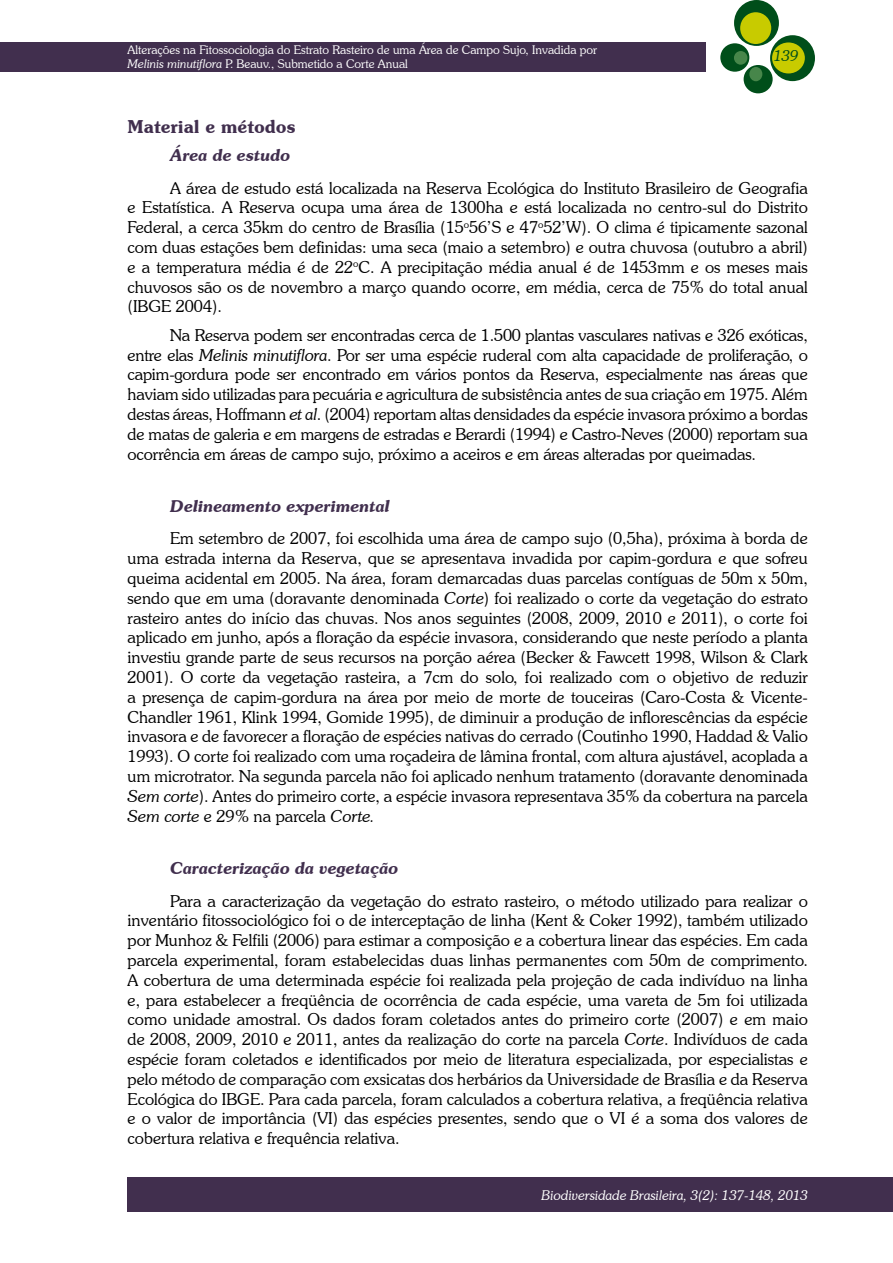
<style>
.page{position:relative;width:893px;height:1263px;background:#fff}
.page>*{position:absolute;margin:0;border:0;box-sizing:border-box;transform-origin:0 0}
.t1{font:600 18px "Souvenir IT Cby BT";color:#412f4e}
.t2{font:300 16.5px/19.8px "Souvenir IT Cby BT";color:#000;text-align:justify}
.t3{font:italic 600 16.5px "Souvenir IT Cby BT";color:#412f4e}
.t4{font:italic 300 15px "Souvenir IT Cby BT";color:#004e1a}
.t5{font:italic 300 13.5px "Souvenir IT Cby BT";color:#fff}
.t6{font:300 12px/14.4px "Souvenir IT Cby BT";color:#fff}
.s1{font-style:italic}
</style>
<div class="page">
<div style="left:0;top:43px;width:705px;height:29px;background:#412f4e"></div>
<div style="left:734px;top:0;width:45px;height:46px;background:#004e1a;border-radius:50%"></div>
<div style="left:770px;top:35px;width:45px;height:46px;background:#004e1a;border-radius:50%"></div>
<div style="left:720px;top:43px;width:29px;height:29px;background:#004e1a;border-radius:50%"></div>
<div style="left:744px;top:65px;width:29px;height:28px;background:#004e1a;border-radius:50%"></div>
<div style="left:740px;top:12px;width:31px;height:32px;background:#c8cb00;border-radius:50%"></div>
<div style="left:772px;top:42px;width:33px;height:31px;background:#c8cb00;border-radius:50%"></div>
<div style="left:734px;top:51px;width:13px;height:14px;background:#47864a;border-radius:50%"></div>
<div style="left:749px;top:67px;width:13px;height:14px;background:#47864a;border-radius:50%"></div>
<div style="left:128px;top:1178px;width:765px;height:34px;background:#412f4e"></div>
<p class="t6" style="left:128px;top:42px;width:471px">Alterações na Fitossociologia do Estrato Rasteiro de uma Área de Campo Sujo, Invadida por<br><span class="s1">Melinis minutiflora</span> P. Beauv., Submetido a Corte Anual</p>
<p class="t4" style="left:774px;top:46px;width:26px">139</p>
<p class="t1" style="left:128px;top:115px;width:170px">Material e métodos</p>
<p class="t3" style="left:170px;top:145px;width:122px">Área de estudo</p>
<p class="t2" style="left:128px;top:178px;width:682px;text-indent:43px">A área de estudo está localizada na Reserva Ecológica do Instituto Brasileiro de Geografia e Estatística. A Reserva ocupa uma área de 1300ha e está localizada no centro-sul do Distrito Federal, a cerca 35km do centro de Brasília (15<sup>o</sup>56’S e 47<sup>o</sup>52’W). O clima é tipicamente sazonal com duas estações bem definidas: uma seca (maio a setembro) e outra chuvosa (outubro a abril) e a temperatura média é de 22<sup>o</sup>C. A precipitação média anual é de 1453mm e os meses mais chuvosos são os de novembro a março quando ocorre, em média, cerca de 75% do total anual (IBGE 2004).</p>
<p class="t2" style="left:128px;top:325px;width:682px;text-indent:43px">Na Reserva podem ser encontradas cerca de 1.500 plantas vasculares nativas e 326 exóticas, entre elas <span class="s1">Melinis minutiflora</span>. Por ser uma espécie ruderal com alta capacidade de proliferação, o capim-gordura pode ser encontrado em vários pontos da Reserva, especialmente nas áreas que haviam sido utilizadas para pecuária e agricultura de subsistência antes de sua criação em 1975. Além destas áreas, Hoffmann <span class="s1">et al</span>. (2004) reportam altas densidades da espécie invasora próximo a bordas de matas de galeria e em margens de estradas e Berardi (1994) e Castro-Neves (2000) reportam sua ocorrência em áreas de campo sujo, próximo a aceiros e em áreas alteradas por queimadas.</p>
<p class="t3" style="left:170px;top:495px;width:221px">Delineamento experimental</p>
<p class="t2" style="left:128px;top:528px;width:682px;text-indent:43px">Em setembro de 2007, foi escolhida uma área de campo sujo (0,5ha), próxima à borda de uma estrada interna da Reserva, que se apresentava invadida por capim-gordura e que sofreu queima acidental em 2005. Na área, foram demarcadas duas parcelas contíguas de 50m x 50m, sendo que em uma (doravante denominada <span class="s1">Corte</span>) foi realizado o corte da vegetação do estrato rasteiro antes do início das chuvas. Nos anos seguintes (2008, 2009, 2010 e 2011), o corte foi aplicado em junho, após a floração da espécie invasora, considerando que neste período a planta investiu grande parte de seus recursos na porção aérea (Becker &amp; Fawcett 1998, Wilson &amp; Clark 2001). O corte da vegetação rasteira, a 7cm do solo, foi realizado com o objetivo de reduzir a presença de capim-gordura na área por meio de morte de touceiras (Caro-Costa &amp; Vicente-Chandler 1961, Klink 1994, Gomide 1995), de diminuir a produção de inflorescências da espécie invasora e de favorecer a floração de espécies nativas do cerrado (Coutinho 1990, Haddad &amp; Valio 1993). O corte foi realizado com uma roçadeira de lâmina frontal, com altura ajustável, acoplada a um microtrator. Na segunda parcela não foi aplicado nenhum tratamento (doravante denominada <span class="s1">Sem corte</span>). Antes do primeiro corte, a espécie invasora representava 35% da cobertura na parcela <span class="s1">Sem corte</span> e 29% na parcela <span class="s1">Corte.</span></p>
<p class="t3" style="left:170px;top:858px;width:230px">Caracterização da vegetação</p>
<p class="t2" style="left:128px;top:891px;width:682px;text-indent:43px">Para a caracterização da vegetação do estrato rasteiro, o método utilizado para realizar o inventário fitossociológico foi o de interceptação de linha (Kent &amp; Coker 1992), também utilizado por Munhoz &amp; Felfili (2006) para estimar a composição e a cobertura linear das espécies. Em cada parcela experimental, foram estabelecidas duas linhas permanentes com 50m de comprimento.<br>A cobertura de uma determinada espécie foi realizada pela projeção de cada indivíduo na linha e, para estabelecer a freqüência de ocorrência de cada espécie, uma vareta de 5m foi utilizada como unidade amostral. Os dados foram coletados antes do primeiro corte (2007) e em maio de 2008, 2009, 2010 e 2011, antes da realização do corte na parcela <span class="s1">Corte</span>. Indivíduos de cada espécie foram coletados e identificados por meio de literatura especializada, por especialistas e pelo método de comparação com exsicatas dos herbários da Universidade de Brasília e da Reserva Ecológica do IBGE. Para cada parcela, foram calculados a cobertura relativa, a freqüência relativa e o valor de importância (VI) das espécies presentes, sendo que o VI é a soma dos valores de cobertura relativa e frequência relativa.</p>
<p class="t5" style="left:541px;top:1187px;width:268px">Biodiversidade Brasileira, 3(2): 137-148, 2013</p>
</div>
